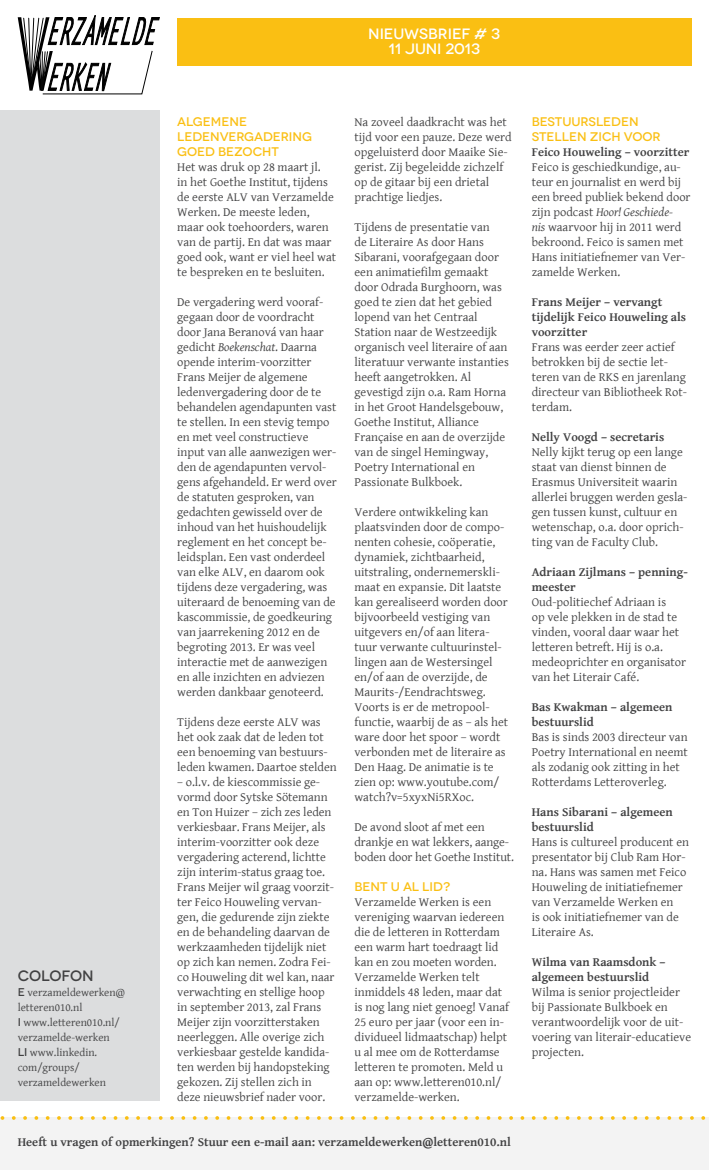
<style>
.page{position:relative;width:709px;height:1170px;background:#fff}
.page>*{position:absolute;margin:0;border:0;box-sizing:border-box;transform-origin:0 0}
.t1{font:500 15px/15px "Novecentowide";color:#fff;text-align:center}
.t2{font:500 15px "Novecentowide";letter-spacing:-.01em;color:#414142}
.t3{font:12.5px/15px "Gentium Basic";color:#414142}
.t4{font:700 12.5px/15px "Gentium Basic";color:#414142}
.t5{font:500 12.5px/15px "Novecentowide";color:#fabf13}
.t6{font:11.25px/15px "Gentium Basic";color:#414142}
.s1{font-family:"Novecentowide";font-weight:500}
.s2{font-style:italic}
</style>
<div class="page">
<div style="left:177px;top:18px;width:514px;height:47px;background:#fabf13"></div>
<div style="left:0;top:110px;width:159px;height:990px;background:#dcddde"></div>
<svg style="left:18px;top:15px;width:141px;height:79px"></svg>
<div style="left:0;top:1117px;width:709px;height:52px;background:#f3f3f3"></div>
<svg style="left:0;top:1116px;width:706px;height:3px"></svg>
<p class="t1" style="left:368px;top:27px;width:134px">NIEUWSBRIEF # 3<br>11 JUNI 2013</p>
<p class="t2" style="left:18px;top:966px;width:77px">COLOFON</p>
<p class="t6" style="left:18px;top:984px;width:109px"><span class="s1">E</span> verzameldewerken@ letteren010.nl<br><span class="s1">I</span> www.letteren010.nl/ verzamelde-werken<br><span class="s1">LI</span> www.linkedin. com/groups/ verzameldewerken</p>
<p class="t5" style="left:177px;top:114px;width:136px">ALGEMENE<br>LEDENVERGADERING<br>GOED BEZOCHT</p>
<p class="t3" style="left:177px;top:159px;width:160px">Het was druk op 28 maart jl.<br>in het Goethe Institut, tijdens de eerste ALV van Verzamelde<br>Werken. De meeste leden, maar ook toehoorders, waren van de partij. En dat was maar goed ook, want er viel heel wat te bespreken en te besluiten.</p>
<p class="t3" style="left:177px;top:294px;width:161px">De vergadering werd vooraf&shy;gegaan door de voordracht door Jana Beranová van haar gedicht <span class="s2">Boekenschat</span>. Daarna opende interim-voorzitter<br>Frans Meijer de algemene ledenvergadering door de te behandelen agendapunten vast te stellen. In een stevig tempo en met veel constructieve input van alle aanwezigen wer&shy;den de agendapunten vervol&shy;gens afgehandeld. Er werd over de statuten gesproken, van gedachten gewisseld over de inhoud van het huishoudelijk reglement en het concept be&shy;leidsplan. Een vast onderdeel van elke ALV, en daarom ook tijdens deze vergadering, was uiteraard de benoeming van de kascommissie, de goedkeuring van jaarrekening 2012 en de begroting 2013. Er was veel interactie met de aanwezigen en alle inzichten en adviezen werden dankbaar genoteerd.</p>
<p class="t3" style="left:177px;top:714px;width:161px">Tijdens deze eerste ALV was het ook zaak dat de leden tot een benoeming van bestuurs&shy;leden kwamen. Daartoe stelden</p>
<p class="t3" style="left:177px;top:774px;width:159px">– o.l.v. de kiescommissie ge&shy;vormd door Sytske Sötemann en Ton Huizer – zich zes leden verkiesbaar. Frans Meijer, als interim-voorzitter ook deze vergadering acterend, lichtte zijn interim-status graag toe.<br>Frans Meijer wil graag voorzit&shy;ter Feico Houweling vervan&shy;gen, die gedurende zijn ziekte en de behandeling daarvan de werkzaamheden tijdelijk niet op zich kan nemen. Zodra Fei&shy;co Houweling dit wel kan, naar verwachting en stellige hoop in september 2013, zal Frans<br>Meijer zijn voorzitterstaken neerleggen. Alle overige zich verkiesbaar gestelde kandida&shy;ten werden bij handopsteking gekozen. Zij stellen zich in deze nieuwsbrief nader voor.</p>
<p class="t3" style="left:354px;top:114px;width:158px">Na zoveel daadkracht was het tijd voor een pauze. Deze werd opgeluisterd door Maaike Sie&shy;gerist. Zij begeleidde zichzelf op de gitaar bij een drietal prachtige liedjes.</p>
<p class="t3" style="left:354px;top:219px;width:156px">Tijdens de presentatie van<br>de Literaire As door Hans<br>Sibarani, voorafgegaan door een animatiefilm gemaakt door Odrada Burghoorn, was goed te zien dat het gebied lopend van het Centraal<br>Station naar de Westzeedijk organisch veel literaire of aan literatuur verwante instanties heeft aangetrokken. Al gevestigd zijn o.a. Ram Horna in het Groot Handelsgebouw,<br>Goethe Institut, Alliance<br>Française en aan de overzijde van de singel Hemingway,<br>Poetry International en<br>Passionate Bulkboek.</p>
<p class="t3" style="left:354px;top:504px;width:155px">Verdere ontwikkeling kan plaatsvinden door de compo&shy;nenten cohesie, coöperatie, dynamiek, zichtbaarheid, uitstraling, ondernemerskli&shy;maat en expansie. Dit laatste kan gerealiseerd worden door bijvoorbeeld vestiging van uitgevers en/of aan litera&shy;tuur verwante cultuurinstel&shy;lingen aan de Westersingel en/of aan de overzijde, de<br>Maurits-/Eendrachtsweg.<br>Voorts is er de metropool&shy;functie, waarbij de as – als het ware door het spoor – wordt verbonden met de literaire as<br>Den Haag. De animatie is te zien op: www.youtube.com/ watch?v=5xyxNi5RXoc.</p>
<p class="t3" style="left:354px;top:819px;width:161px">De avond sloot af met een drankje en wat lekkers, aange&shy;boden door het Goethe Institut.</p>
<p class="t5" style="left:354px;top:879px;width:97px">BENT U AL LID?</p>
<p class="t3" style="left:354px;top:894px;width:156px">Verzamelde Werken is een vereniging waarvan iedereen die de letteren in Rotterdam een warm hart toedraagt lid kan en zou moeten worden.<br>Verzamelde Werken telt inmiddels 48 leden, maar dat is nog lang niet genoeg! Vanaf<br>25 euro per jaar (voor een in&shy;dividueel lidmaatschap) helpt u al mee om de Rotterdamse letteren te promoten. Meld u aan op: www.letteren010.nl/ verzamelde-werken.</p>
<p class="t4" style="left:18px;top:1133px;width:494px">Heeft u vragen of opmerkingen? Stuur een e-mail aan: verzameldewerken@letteren010.nl</p>
<p class="t5" style="left:531px;top:114px;width:130px">BESTUURSLEDEN<br>STELLEN ZICH VOOR</p>
<p class="t4" style="left:531px;top:143px;width:159px">Feico Houweling – voorzitter</p>
<p class="t3" style="left:531px;top:159px;width:160px">Feico is geschiedkundige, au&shy;teur en journalist en werd bij een breed publiek bekend door zijn podcast <span class="s2">Hoor! Geschiede-<br>nis</span> waarvoor hij in 2011 werd bekroond. Feico is samen met<br>Hans initiatiefnemer van Ver&shy;zamelde Werken.</p>
<p class="t4" style="left:531px;top:293px;width:156px">Frans Meijer – vervangt tijdelijk Feico Houweling als voorzitter</p>
<p class="t3" style="left:531px;top:339px;width:157px">Frans was eerder zeer actief betrokken bij de sectie let&shy;teren van de RKS en jarenlang directeur van Bibliotheek Rot&shy;terdam.</p>
<p class="t4" style="left:531px;top:428px;width:134px">Nelly Voogd – secretaris</p>
<p class="t3" style="left:531px;top:444px;width:157px">Nelly kijkt terug op een lange staat van dienst binnen de<br>Erasmus Universiteit waarin allerlei bruggen werden gesla&shy;gen tussen kunst, cultuur en wetenschap, o.a. door oprich&shy;ting van de Faculty Club.</p>
<p class="t4" style="left:531px;top:563px;width:157px">Adriaan Zijlmans – penning&shy;meester</p>
<p class="t3" style="left:531px;top:594px;width:156px">Oud-politiechef Adriaan is<br>op vele plekken in de stad te vinden, vooral daar waar het letteren betreft. Hij is o.a. medeoprichter en organisator van het Literair Café.</p>
<p class="t4" style="left:531px;top:698px;width:142px">Bas Kwakman – algemeen bestuurslid</p>
<p class="t3" style="left:531px;top:729px;width:158px">Bas is sinds 2003 directeur van<br>Poetry International en neemt als zodanig ook zitting in het<br>Rotterdams Letteroverleg.</p>
<p class="t4" style="left:531px;top:803px;width:143px">Hans Sibarani – algemeen bestuurslid</p>
<p class="t3" style="left:531px;top:834px;width:159px">Hans is cultureel producent en presentator bij Club Ram Hor&shy;na. Hans was samen met Feico<br>Houweling de initiatiefnemer van Verzamelde Werken en<br>is ook initiatiefnemer van de<br>Literaire As.</p>
<p class="t4" style="left:531px;top:953px;width:135px">Wilma van Raamsdonk – algemeen bestuurslid</p>
<p class="t3" style="left:531px;top:984px;width:161px">Wilma is senior projectleider bij Passionate Bulkboek en verantwoordelijk voor de uit&shy;voering van literair-educatieve projecten.</p>
</div>
